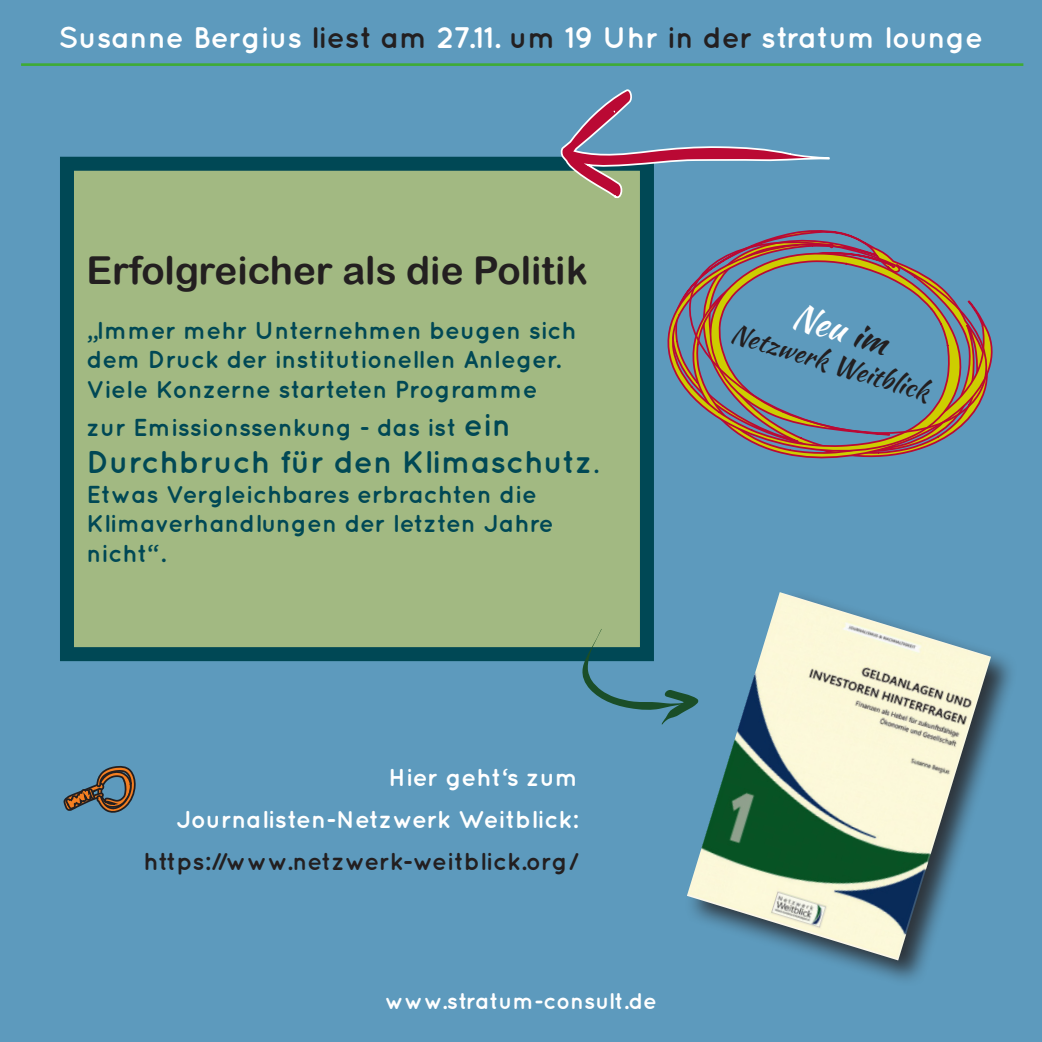
<style>
.page{position:relative;width:1042px;height:1042px;background:#5d9abd}
.page>*{position:absolute;margin:0;border:0;box-sizing:border-box;transform-origin:0 0}
.t1{font:38.5px "Arial Rounded MT Bold";color:#231f20}
.t2{font:35px "Kaushan Script";color:#fff}
.t3{font:700 31.5px "Quicksand";color:#004855}
.t4{font:700 29.75px "Quicksand";color:#fff}
.t5{font:26.25px "Kaushan Script";color:#231f20}
.t6{font:700 24.5px/29.4px "Quicksand";color:#004855}
.t7{font:700 24.5px "Quicksand";color:#fff}
.t8{font:700 24.5px "Quicksand";color:#231f20}
.t9{font:700 22.75px "Quicksand";color:#fff}
.s1{color:#231f20}
.s2{font-size:31.5px}
.s3{font-size:24.5px}
</style>
<div class="page">
<div style="left:689px;top:447px;width:311px;height:17px;background:#5d9abd"></div>
<svg style="left:657px;top:241px;width:313px;height:215px;background:#738d99"></svg>
<svg style="left:676px;top:227px;width:324px;height:220px;background:#758e96"></svg>
<div style="left:67px;top:164px;width:580px;height:490px;background:#a2b982"></div>
<div style="left:60px;top:157px;width:594px;height:504px;border:14px solid #004855"></div>
<hr style="left:21px;top:63px;width:1002px;height:3px;background:#3fab35">
<svg style="left:63px;top:719px;width:74px;height:245px;background:#5e92af"></svg>
<div style="left:684px;top:589px;width:334px;height:399px;background:#231f20;opacity:.82"></div>
<img style="left:687px;top:592px;width:304px;height:368px">
<svg style="left:558px;top:88px;width:272px;height:115px;background:#718ca8"></svg>
<svg style="left:581px;top:629px;width:117px;height:95px;background:#518b9b"></svg>
<p class="t4" style="left:59px;top:20px;width:926px">Susanne Bergius <span class="s1">liest am</span> 27.11. <span class="s1">um</span> 19 Uhr <span class="s1">in der</span> stratum lounge</p>
<p class="t1" style="left:87px;top:248px;width:503px">Erfolgreicher als die Politik</p>
<p class="t6" style="left:87px;top:315px;width:491px">„Immer mehr Unternehmen beugen sich dem Druck der institutionellen Anleger.<br>Viele Konzerne starteten Programme</p>
<p class="t6" style="left:87px;top:411px;width:426px">zur Emissionssenkung - das ist <span class="s2">ein</span></p>
<p class="t3" style="left:87px;top:443px;width:513px">Durchbruch für den Klimaschutz<span class="s3">.</span></p>
<p class="t6" style="left:87px;top:479px;width:469px">Etwas Vergleichbares erbrachten die<br>Klimaverhandlungen der letzten Jahre nicht“.</p>
<p class="t2" style="left:801px;top:290px;width:99px;rotate:17deg">Neu <span class="s1">im</span></p>
<p class="t5" style="left:737px;top:313px;width:207px;rotate:17deg">Netzwerk Weitblick</p>
<p class="t7" style="left:389px;top:762px;width:191px">Hier geht‘s zum</p>
<p class="t7" style="left:176px;top:804px;width:403px">Journalisten-Netzwerk Weitblick:</p>
<p class="t8" style="left:143px;top:846px;width:436px">https://www.netzwerk-weitblick.org/</p>
<p class="t9" style="left:385px;top:987px;width:273px">www.stratum-consult.de</p>
</div>
